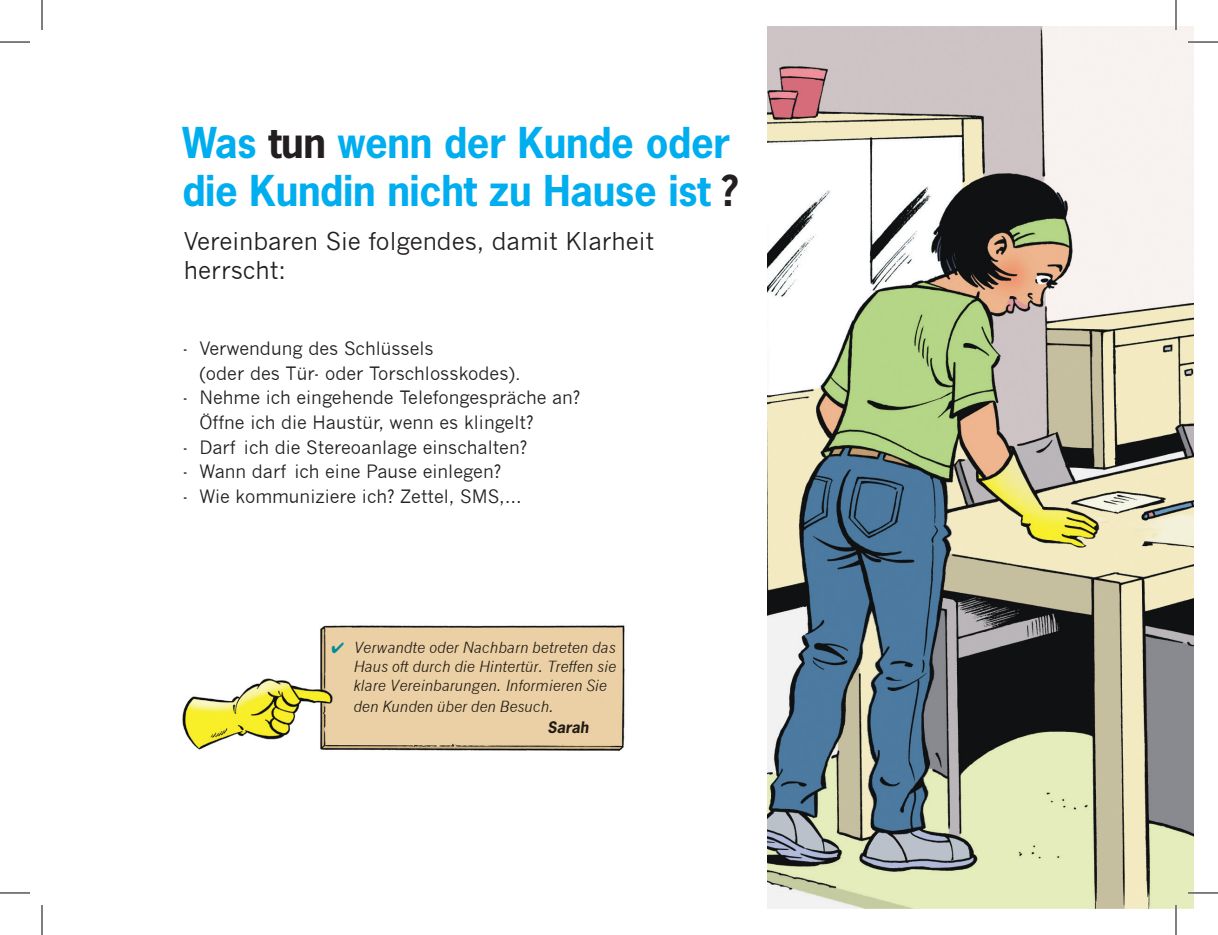
<style>
.page{position:relative;width:1218px;height:935px;background:#fff}
.page>*{position:absolute;margin:0;border:0;box-sizing:border-box;transform-origin:0 0}
.t1{font:700 40px/48px "News Gothic Std";letter-spacing:-.01em;color:#00aeef}
.t2{font:24px/28.8px "News Gothic";color:#231f20}
.t3{font:18px/24.6px "News Gothic";color:#231f20}
.t4{font:italic 15px/19px "News Gothic";color:#231f20;text-align:justify}
.t5{font:italic 700 15px "News Gothic Std";color:#231f20}
.s1{color:#231f20}
.s2{color:#00aeef}
</style>
<div class="page">
<img style="left:182px;top:677px;width:443px;height:74px">
<img style="left:320px;top:625px;width:305px;height:52px">
<img style="left:768px;top:26px;width:425px;height:882px">
<hr style="left:1188px;top:41px;width:30px;height:2px;background:#fff">
<hr style="left:1188px;top:891px;width:30px;height:3px;background:#fff">
<hr style="left:1175px;top:0;width:2px;height:30px;background:#fff">
<hr style="left:1175px;top:904px;width:2px;height:30px;background:#fff">
<hr style="left:0;top:42px;width:30px;height:1px;background:#000">
<hr style="left:1188px;top:42px;width:30px;height:1px;background:#000">
<hr style="left:0;top:892px;width:30px;height:1px;background:#000">
<hr style="left:1188px;top:892px;width:30px;height:1px;background:#000">
<hr style="left:42px;top:0;width:1px;height:30px;background:#000">
<hr style="left:42px;top:904px;width:1px;height:30px;background:#000">
<hr style="left:1176px;top:0;width:1px;height:30px;background:#000">
<hr style="left:1176px;top:904px;width:1px;height:30px;background:#000">
<h1 class="t1" style="left:182px;top:118px;width:558px">Was <span class="s1">tun</span> wenn der Kunde oder die Kundin nicht zu Hause ist <span class="s1">?</span></h1>
<h2 class="t2" style="left:184px;top:227px;width:472px">Vereinbaren Sie folgendes, damit Klarheit herrscht:</h2>
<p class="t3" style="left:199px;top:336px;width:323px;text-indent:-17px">- Verwendung des Schlüssels<br>(oder des Tür- oder Torschlosskodes).</p>
<p class="t3" style="left:199px;top:385px;width:383px;text-indent:-17px">- Nehme ich eingehende Telefongespräche an?<br>Öffne ich die Haustür, wenn es klingelt?</p>
<p class="t3" style="left:182px;top:434px;width:346px">- Darf ich die Stereoanlage einschalten?</p>
<p class="t3" style="left:182px;top:459px;width:320px">- Wann darf ich eine Pause einlegen?</p>
<p class="t3" style="left:182px;top:484px;width:341px">- Wie kommuniziere ich? Zettel, SMS,…</p>
<p class="t4" style="left:353px;top:637px;width:264px;text-indent:-22px"><span class="s2">✔</span> Verwandte oder Nachbarn betreten das Haus oft durch die Hintertür. Treffen sie klare Vereinbarungen. Informieren Sie</p>
<p class="t4" style="left:353px;top:696px;width:202px">den Kunden über den Besuch.</p>
<p class="t5" style="left:547px;top:717px;width:43px">Sarah</p>
</div>
